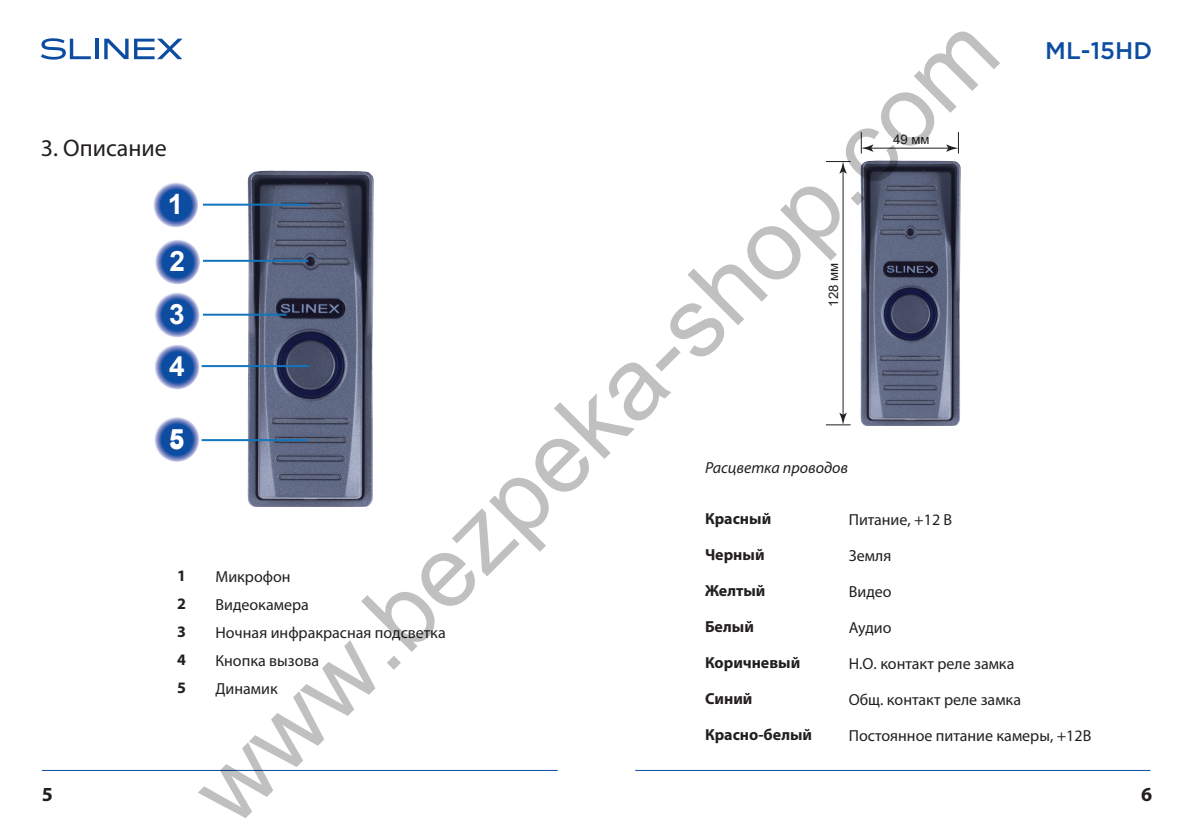
<style>
.page{position:relative;width:1191px;height:840px;background:#fff}
.page>*{position:absolute;margin:0;border:0;box-sizing:border-box;transform-origin:0 0}
.t1{font:100px "Arial";color:rgb(0 0 0/.25)}
.t2{font:700 28px "Arial";color:#fff}
.t3{font:700 24.6px "Arial";color:#fff}
.t4{font:24px "Myriad Pro";color:#231f20}
.t5{font:500 24px "Gotham Pro";color:#0d4da1}
.t6{font:700 20px "Myriad Pro";color:#231f20}
.t7{font:16px/28px "Myriad Pro";color:#231f20}
.t8{font:700 16px/28px "Myriad Pro";color:#231f20;text-align:justify}
.t9{font:italic 16px "Myriad Pro";color:#231f20}
.t10{font:13.2px "Arial";color:#231f20}
</style>
<div class="page">
<img style="left:860px;top:161px;width:100px;height:264px">
<img style="left:248px;top:171px;width:125px;height:335px">
<svg style="left:154px;top:416px;width:45px;height:45px;background:#4972b5"></svg>
<svg style="left:154px;top:344px;width:45px;height:45px;background:#4972b5"></svg>
<svg style="left:154px;top:292px;width:45px;height:45px;background:#4972b5"></svg>
<svg style="left:155px;top:239px;width:45px;height:45px;background:#4971b5"></svg>
<svg style="left:153px;top:182px;width:45px;height:45px;background:#4971b5"></svg>
<hr style="left:842px;top:170px;width:1px;height:246px;background:#231f20">
<svg style="left:826px;top:161px;width:24px;height:13px"></svg>
<svg style="left:826px;top:412px;width:24px;height:13px"></svg>
<hr style="left:869px;top:147px;width:81px;height:1px;background:#231f20">
<svg style="left:860px;top:132px;width:13px;height:21px"></svg>
<svg style="left:946px;top:132px;width:13px;height:21px"></svg>
<hr style="left:203px;top:203px;width:106px;height:2px;background:#1375bc">
<hr style="left:203px;top:260px;width:105px;height:2px;background:#1375bc">
<hr style="left:202px;top:365px;width:107px;height:2px;background:#1375bc">
<hr style="left:202px;top:439px;width:105px;height:2px;background:#1375bc">
<hr style="left:203px;top:313px;width:83px;height:2px;background:#1375bc">
<svg style="left:41px;top:38px;width:50px;height:22px"></svg>
<hr style="left:95px;top:39px;width:3px;height:20px;background:#0d4da1">
<svg style="left:104px;top:39px;width:78px;height:20px"></svg>
<hr style="left:42px;top:769px;width:515px;height:1px;background:#0d4da1">
<hr style="left:635px;top:769px;width:515px;height:1px;background:#0d4da1">
<h1 class="t1" style="left:163px;top:758px;width:1091px;rotate:-45deg">www.bezpeka-shop.com</h1>
<h3 class="t5" style="left:1045px;top:37px;width:108px">ML-15HD</h3>
<p class="t10" style="left:893px;top:131px;width:38px">49 мм</p>
<h3 class="t4" style="left:41px;top:133px;width:127px">3. Описание</h3>
<h2 class="t2" style="left:168px;top:184px;width:17px">1</h2>
<h2 class="t2" style="left:170px;top:241px;width:17px">2</h2>
<p class="t10" style="left:824px;top:306px;width:45px;rotate:-90deg">128 мм</p>
<h2 class="t2" style="left:169px;top:294px;width:17px">3</h2>
<h2 class="t2" style="left:169px;top:346px;width:17px">4</h2>
<h2 class="t2" style="left:169px;top:419px;width:17px">5</h2>
<h3 class="t3" style="left:170px;top:421px;width:15px">5</h3>
<p class="t9" style="left:705px;top:458px;width:145px">Расцветка проводов</p>
<p class="t8" style="left:705px;top:503px;width:68px">Красный</p>
<p class="t8" style="left:705px;top:539px;width:61px">Черный</p>
<p class="t8" style="left:705px;top:575px;width:62px">Желтый</p>
<p class="t8" style="left:705px;top:611px;width:50px">Белый</p>
<p class="t8" style="left:705px;top:647px;width:97px">Коричневый</p>
<p class="t8" style="left:705px;top:683px;width:49px">Синий</p>
<p class="t8" style="left:705px;top:719px;width:109px">Красно-белый</p>
<p class="t7" style="left:848px;top:505px;width:105px">Питание, +12 В</p>
<p class="t7" style="left:848px;top:541px;width:44px">Земля</p>
<p class="t7" style="left:848px;top:577px;width:44px">Видео</p>
<p class="t7" style="left:848px;top:613px;width:44px">Аудио</p>
<p class="t7" style="left:848px;top:649px;width:167px">Н.О. контакт реле замка</p>
<p class="t7" style="left:848px;top:685px;width:174px">Общ. контакт реле замка</p>
<p class="t7" style="left:848px;top:721px;width:244px">Постоянное питание камеры, +12В</p>
<p class="t8" style="left:177px;top:561px;width:10px">1<br>2<br>3<br>4<br>5</p>
<p class="t7" style="left:215px;top:562px;width:232px">Микрофон<br>Видеокамера<br>Ночная инфракрасная подсветка<br>Кнопка вызова<br>Динамик</p>
<p class="t6" style="left:1141px;top:780px;width:13px">6</p>
<p class="t6" style="left:42px;top:780px;width:13px">5</p>
</div>
